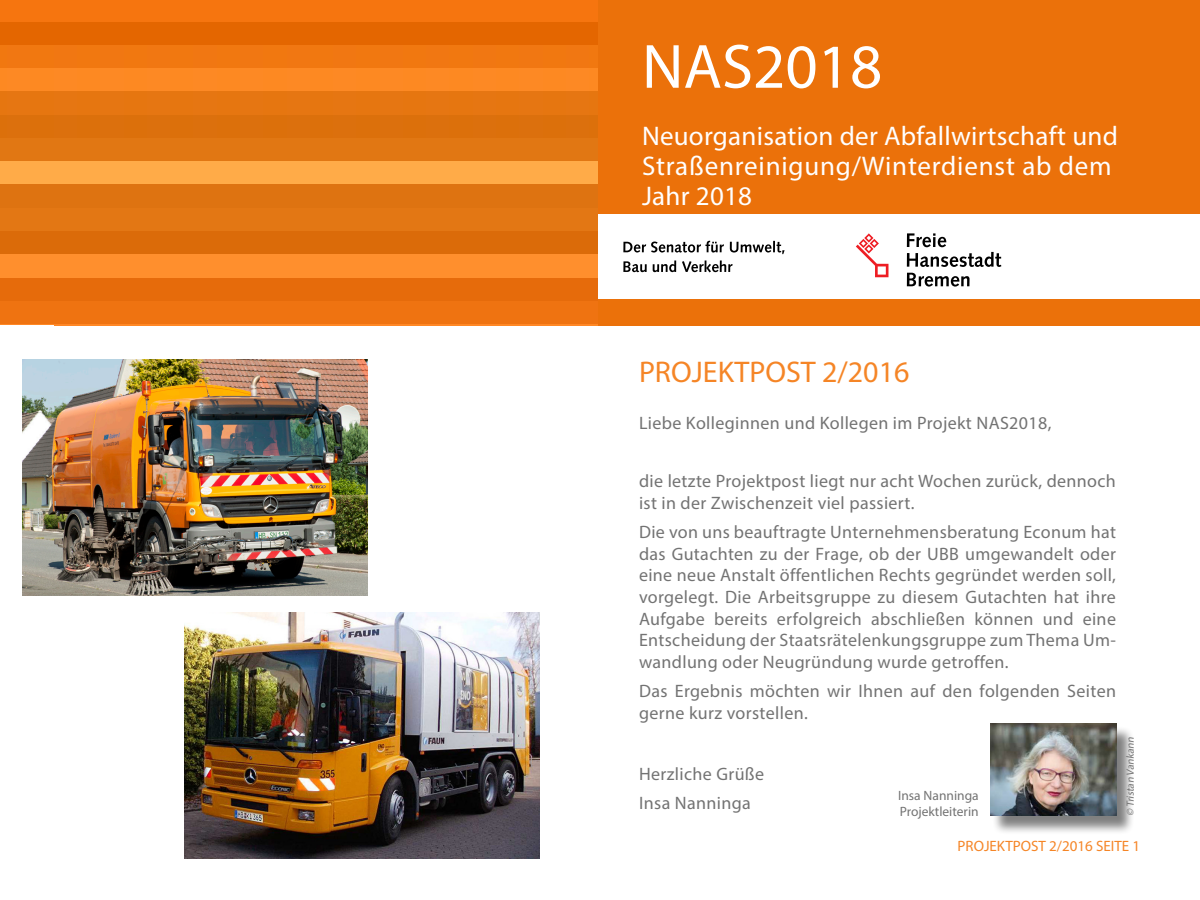
<style>
.page{position:relative;width:1200px;height:900px;background:#fff}
.page>*{position:absolute;margin:0;border:0;box-sizing:border-box;transform-origin:0 0}
.t1{font:63px "Myriad Pro";color:#fff}
.t2{font:30px "Myriad Pro";color:#f58526}
.t3{font:27px/30px "Myriad Pro";letter-spacing:.01em;color:#fff}
.t4{font:18px/21.6px "Myriad Pro";letter-spacing:.02em;color:#737373}
.t5{font:15px "Myriad Pro";color:#f58526}
.t6{font:13.5px/16.2px "Myriad Pro";color:#737373}
.t7{font:italic 10.5px "Myriad Pro";color:#737373}
</style>
<div class="page">
<img style="left:0;top:0;width:599px;height:325px">
<div style="left:599px;top:0;width:601px;height:214px;background:#eb710a"></div>
<svg style="left:856px;top:233px;width:32px;height:44px"></svg>
<svg style="left:623px;top:261px;width:110px;height:11px"></svg>
<svg style="left:623px;top:241px;width:162px;height:13px"></svg>
<svg style="left:907px;top:273px;width:63px;height:14px"></svg>
<svg style="left:907px;top:233px;width:94px;height:34px"></svg>
<div style="left:599px;top:299px;width:601px;height:26px;background:#eb710a"></div>
<div style="left:992px;top:726px;width:143px;height:109px;background:#000;opacity:.5"></div>
<img style="left:990px;top:724px;width:126px;height:92px">
<img style="left:22px;top:360px;width:346px;height:236px">
<img style="left:184px;top:612px;width:356px;height:246px">
<h1 class="t1" style="left:642px;top:28px;width:242px">NAS2018</h1>
<h3 class="t3" style="left:642px;top:120px;width:478px">Neuorganisation der Abfallwirtschaft und<br>Straßenreinigung/Winterdienst ab dem<br>Jahr 2018</h3>
<h2 class="t2" style="left:639px;top:354px;width:272px">PROJEKTPOST 2/2016</h2>
<p class="t4" style="left:639px;top:412px;width:414px">Liebe Kolleginnen und Kollegen im Projekt NAS2018,</p>
<p class="t4" style="left:639px;top:470px;width:478px">die letzte Projektpost liegt nur acht Wochen zurück, dennoch ist in der Zwischenzeit viel passiert.</p>
<p class="t4" style="left:639px;top:521px;width:479px;text-align:justify">Die von uns beauftragte Unternehmensberatung Econum hat das Gutachten zu der Frage, ob der UBB umgewandelt oder eine neue Anstalt öffentlichen Rechts gegründet werden soll, vorgelegt. Die Arbeitsgruppe zu diesem Gutachten hat ihre Aufgabe bereits erfolgreich abschließen können und eine Entscheidung der Staatsrätelenkungsgruppe zum Thema Um&shy;wandlung oder Neugründung wurde getroffen.</p>
<p class="t4" style="left:639px;top:680px;width:479px">Das Ergebnis möchten wir Ihnen auf den folgenden Seiten gerne kurz vorstellen.</p>
<p class="t4" style="left:639px;top:759px;width:127px;line-height:29.1px">Herzliche Grüße<br>Insa Nanninga</p>
<p class="t6" style="left:898px;top:787px;width:82px">Insa Nanninga<br>Projektleiterin</p>
<p class="t7" style="left:1124px;top:816px;width:82px;rotate:-90deg">© Tristan Vankann</p>
<p class="t5" style="left:958px;top:837px;width:184px">PROJEKTPOST 2/2016 SEITE 1</p>
</div>
